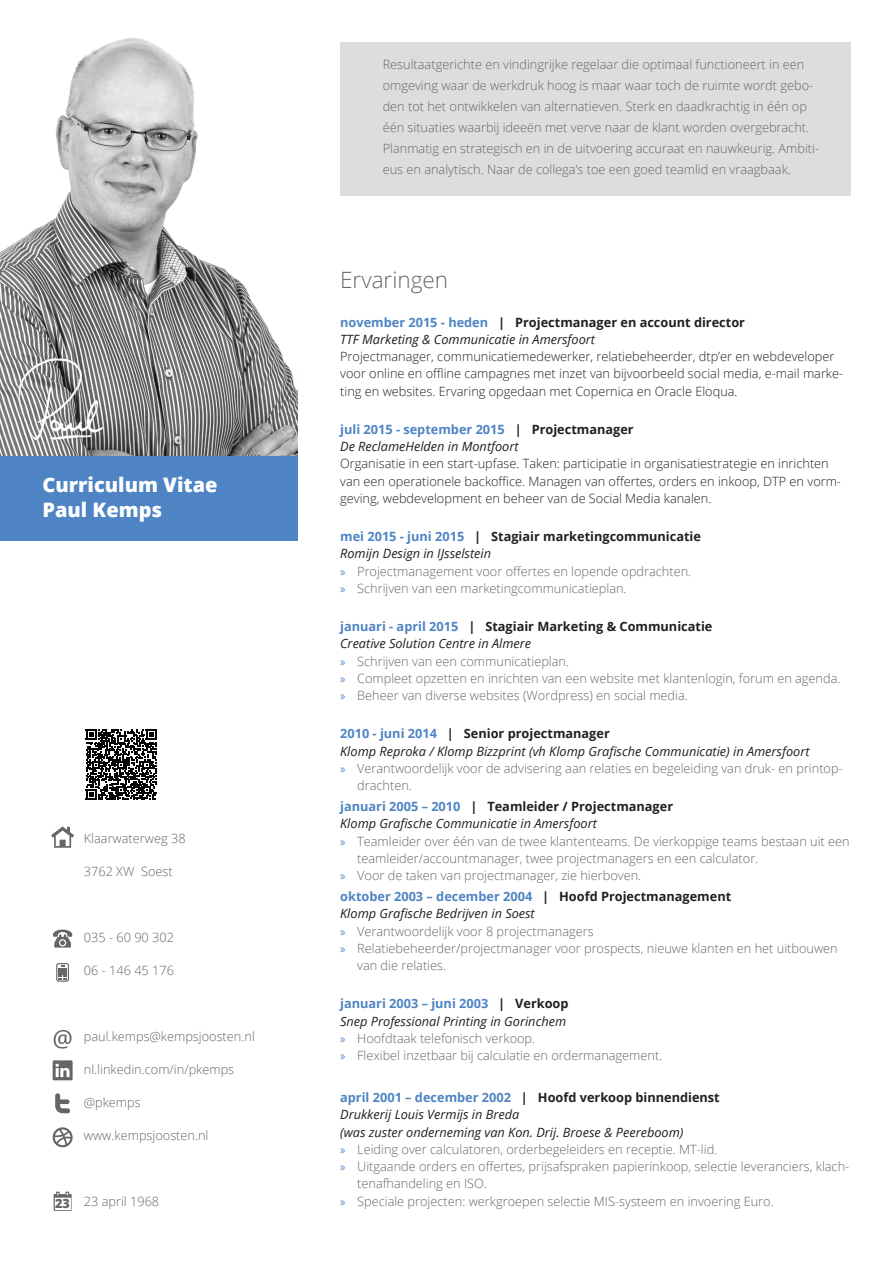
<style>
.page{position:relative;width:893px;height:1263px;background:#fff}
.page>*{position:absolute;margin:0;border:0;box-sizing:border-box;transform-origin:0 0}
.t1{font:300 22.5px "Open Sans";color:#666}
.t2{font:800 19.95px/25.5px "Open Sans";color:#fff}
.t3{font:300 12.75px/17.2px "Open Sans";color:#666}
.t4{font:300 12.75px/17.2px "Open Sans";color:#231f20}
.t5{font:italic 12.75px/17.2px "Open Sans";color:#231f20}
.t6{font:700 12.75px "Open Sans";color:#231f20}
.t7{font:700 12.75px "Open Sans";color:#4e84c4}
.s1{font-weight:800}
.s2{font-weight:700;font-style:normal;color:#4e84c4}
.s3{font-weight:700;font-style:normal}
.s4{font-weight:700;color:#4e84c4}
.s5{font-weight:700;color:#231f20}
.s6{font-weight:400;font-style:italic;color:#231f20}
.s7{font-family:"Myriad Pro";font-weight:400;color:#4e84c4}
.s8{color:#4e84c4}
.s9{color:#231f20}
</style>
<div class="page">
<div style="left:340px;top:43px;width:510px;height:153px;background:#ddd"></div>
<div style="left:0;top:455px;width:298px;height:85px;background:#4e84c4"></div>
<img style="left:0;top:38px;width:298px;height:417px">
<svg style="left:51px;top:826px;width:23px;height:22px"></svg>
<svg style="left:53px;top:929px;width:19px;height:18px"></svg>
<svg style="left:56px;top:963px;width:13px;height:19px"></svg>
<svg style="left:54px;top:1030px;width:18px;height:18px"></svg>
<svg style="left:53px;top:1060px;width:20px;height:20px"></svg>
<svg style="left:53px;top:1127px;width:20px;height:20px"></svg>
<svg style="left:54px;top:1192px;width:18px;height:19px"></svg>
<svg style="left:55px;top:1093px;width:15px;height:20px"></svg>
<svg style="left:86px;top:729px;width:71px;height:71px"></svg>
<img style="left:15px;top:353px;width:93px;height:93px">
<div style="left:55px;top:1198px;width:15px;height:11px;background:#fff"></div>
<h2 class="t2" style="left:43px;top:470px;width:177px">Curriculum Vitae<br>Paul Kemps</h2>
<p class="t3" style="left:84px;top:829px;width:103px">Klaarwaterweg 38</p>
<p class="t3" style="left:84px;top:862px;width:90px">3762 XW Soest</p>
<p class="t3" style="left:84px;top:928px;width:92px">035 - 60 90 302</p>
<p class="t3" style="left:84px;top:961px;width:92px">06 - 146 45 176</p>
<p class="t3" style="left:84px;top:1027px;width:172px">paul.kemps@kempsjoosten.nl</p>
<p class="t3" style="left:84px;top:1060px;width:152px">nl.linkedin.com/in/pkemps</p>
<p class="t3" style="left:84px;top:1093px;width:58px">@pkemps</p>
<p class="t3" style="left:84px;top:1126px;width:126px">www.kempsjoosten.nl</p>
<p class="t3" style="left:55px;top:1192px;width:106px"><span class="s1">23</span> 23 april 1968</p>
<p class="t3" style="left:383px;top:54px;width:438px;line-height:21px">Resultaatgerichte en vindingrijke regelaar die optimaal functioneert in een omgeving waar de werkdruk hoog is maar waar toch de ruimte wordt gebo&shy;den tot het ontwikkelen van alternatieven. Sterk en daadkrachtig in één op één situaties waarbij ideeën met verve naar de klant worden overgebracht.<br>Planmatig en strategisch en in de uitvoering accuraat en nauwkeurig. Ambiti&shy;eus en analytisch. Naar de collega’s toe een goed teamlid en vraagbaak.</p>
<h1 class="t1" style="left:340px;top:265px;width:109px">Ervaringen</h1>
<p class="t5" style="left:340px;top:313px;width:406px"><span class="s2">november 2015 - heden</span> <span class="s3">| Projectmanager en account director<br></span>TTF Marketing &amp; Communicatie in Amersfoort</p>
<p class="t4" style="left:340px;top:347px;width:504px">Projectmanager, communicatiemedewerker, relatiebeheerder, dtp’er en webdeveloper voor online en offline campagnes met inzet van bijvoorbeeld social media, e-mail marke&shy;ting en websites. Ervaring opgedaan met Copernica en Oracle Eloqua.</p>
<p class="t5" style="left:340px;top:420px;width:295px"><span class="s2">juli 2015 - september 2015</span> <span class="s3">| Projectmanager<br></span>De ReclameHelden in Montfoort</p>
<p class="t4" style="left:340px;top:455px;width:502px">Organisatie in een start-upfase. Taken: participatie in organisatiestrategie en inrichten van een operationele backoffice. Managen van offertes, orders en inkoop, DTP en vorm&shy;geving, webdevelopment en beheer van de Social Media kanalen.</p>
<p class="t3" style="left:340px;top:527px;width:362px"><span class="s4">mei 2015 - juni 2015</span> <span class="s5">| Stagiair marketingcommunicatie </span><span class="s6">Romijn Design in IJsselstein<br></span><span class="s7">»</span> Projectmanagement voor offertes en lopende opdrachten.<br><span class="s7">»</span> Schrijven van een marketingcommunicatieplan.</p>
<p class="t3" style="left:340px;top:617px;width:502px"><span class="s4">januari - april 2015</span> <span class="s5">| Stagiair Marketing &amp; Communicatie<br></span><span class="s6">Creative Solution Centre in Almere<br></span><span class="s7">»</span> Schrijven van een communicatieplan.<br><span class="s7">»</span> Compleet opzetten en inrichten van een website met klantenlogin, forum en agenda. <span class="s7">»</span> Beheer van diverse websites (Wordpress) en social media.</p>
<p class="t6" style="left:340px;top:725px;width:271px"><span class="s8">2010 - juni 2014</span> | Senior projectmanager</p>
<p class="t5" style="left:340px;top:742px;width:471px">Klomp Reproka / Klomp Bizzprint (vh Klomp Grafische Communicatie) in Amersfoort</p>
<p class="t3" style="left:340px;top:759px;width:504px"><span class="s7">»</span> Verantwoordelijk voor de advisering aan relaties en begeleiding van druk- en printop-</p>
<p class="t3" style="left:357px;top:776px;width:56px">drachten.</p>
<p class="t6" style="left:340px;top:797px;width:334px"><span class="s8">januari 2005 – 2010</span> | Teamleider / Projectmanager</p>
<p class="t5" style="left:340px;top:815px;width:258px">Klomp Grafische Communicatie in Amersfoort</p>
<p class="t3" style="left:340px;top:832px;width:511px"><span class="s7">»</span> Teamleider over één van de twee klantenteams. De vierkoppige teams bestaan uit een</p>
<p class="t3" style="left:357px;top:849px;width:403px">teamleider/accountmanager, twee projectmanagers en een calculator.</p>
<p class="t3" style="left:340px;top:866px;width:303px"><span class="s7">»</span> Voor de taken van projectmanager, zie hierboven.</p>
<p class="t7" style="left:340px;top:887px;width:393px">oktober 2003 – december 2004 <span class="s9">| Hoofd Projectmanagement</span></p>
<p class="t5" style="left:340px;top:905px;width:196px">Klomp Grafische Bedrijven in Soest</p>
<p class="t3" style="left:340px;top:922px;width:255px"><span class="s7">»</span> Verantwoordelijk voor 8 projectmanagers</p>
<p class="t3" style="left:340px;top:939px;width:499px"><span class="s7">»</span> Relatiebeheerder/projectmanager voor prospects, nieuwe klanten en het uitbouwen</p>
<p class="t3" style="left:357px;top:956px;width:90px">van die relaties.</p>
<p class="t3" style="left:340px;top:995px;width:324px"><span class="s4">januari 2003 – juni 2003</span> <span class="s5">| Verkoop<br></span><span class="s6">Snep Professional Printing in Gorinchem<br></span><span class="s7">»</span> Hoofdtaak telefonisch verkoop.<br><span class="s7">»</span> Flexibel inzetbaar bij calculatie en ordermanagement.</p>
<p class="t6" style="left:340px;top:1088px;width:381px"><span class="s8">april 2001 – december 2002</span> | Hoofd verkoop binnendienst</p>
<p class="t5" style="left:340px;top:1106px;width:181px">Drukkerij Louis Vermijs in Breda</p>
<p class="t5" style="left:340px;top:1123px;width:345px">(was zuster onderneming van Kon. Drij. Broese &amp; Peereboom)</p>
<p class="t3" style="left:340px;top:1140px;width:379px"><span class="s7">»</span> Leiding over calculatoren, orderbegeleiders en receptie. MT-lid.</p>
<p class="t3" style="left:340px;top:1157px;width:511px"><span class="s7">»</span> Uitgaande orders en offertes, prijsafspraken papierinkoop, selectie leveranciers, klach-</p>
<p class="t3" style="left:357px;top:1175px;width:131px">tenafhandeling en ISO.</p>
<p class="t3" style="left:340px;top:1192px;width:435px"><span class="s7">»</span> Speciale projecten: werkgroepen selectie MIS-systeem en invoering Euro.</p>
</div>
